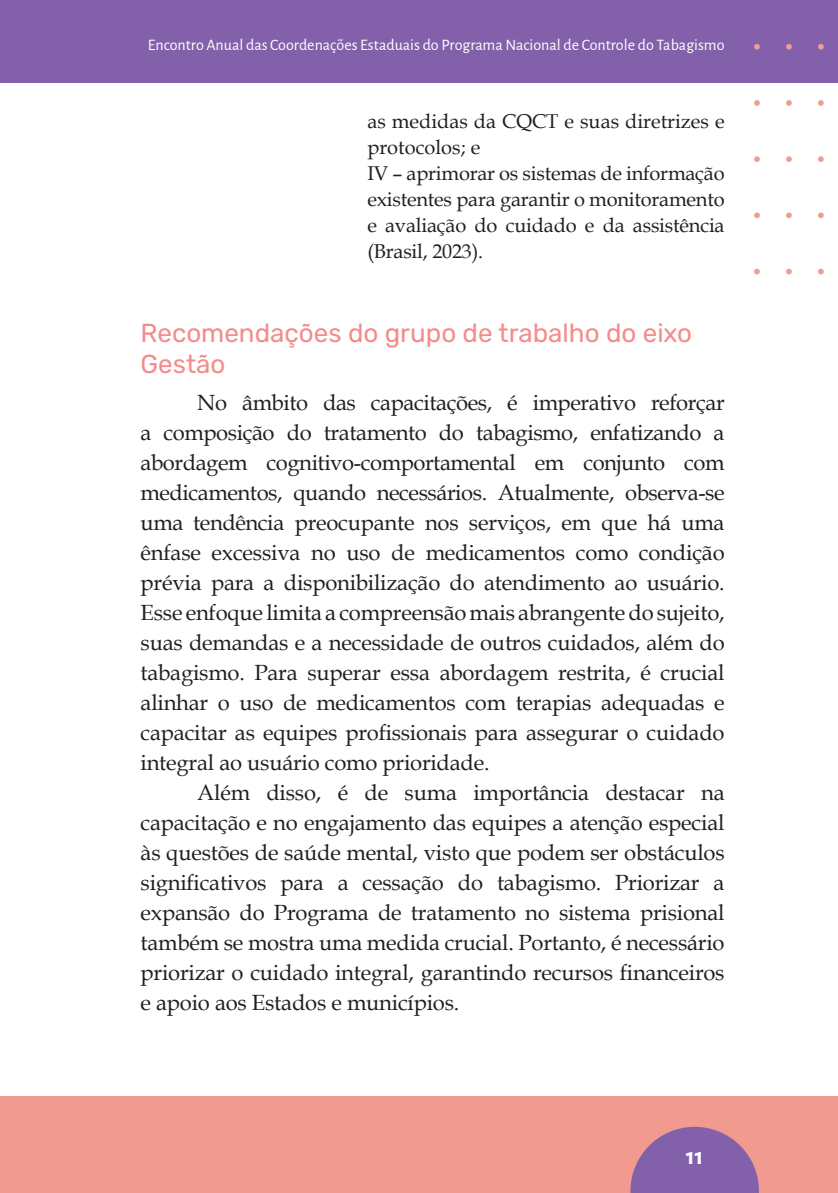
<style>
.page{position:relative;width:838px;height:1193px;background:#fff}
.page>*{position:absolute;margin:0;border:0;box-sizing:border-box;transform-origin:0 0}
.t1{font:26px/31px "Rubik";color:#f48c8a}
.t2{font:700 24px "Alegreya Sans";color:#fff}
.t3{font:22px/30px "Book Antiqua";letter-spacing:-.01em;color:#231f20;text-align:justify}
.t4{font:20px/26px "Book Antiqua";letter-spacing:-.01em;color:#231f20}
.t5{font:16px "Alegreya Sans";color:#fff}
</style>
<div class="page">
<div style="left:0;top:1096px;width:838px;height:97px;background:#f19a8f"></div>
<svg style="left:630px;top:1126px;width:129px;height:67px"></svg>
<div style="left:0;top:0;width:838px;height:82px;background:#8361aa"></div>
<svg style="left:818px;top:44px;width:6px;height:6px"></svg>
<svg style="left:818px;top:100px;width:6px;height:6px"></svg>
<svg style="left:818px;top:156px;width:6px;height:6px"></svg>
<svg style="left:818px;top:212px;width:6px;height:6px"></svg>
<svg style="left:818px;top:269px;width:6px;height:5px"></svg>
<svg style="left:786px;top:44px;width:6px;height:6px"></svg>
<svg style="left:786px;top:100px;width:6px;height:6px"></svg>
<svg style="left:786px;top:156px;width:6px;height:6px"></svg>
<svg style="left:786px;top:212px;width:6px;height:6px"></svg>
<svg style="left:786px;top:269px;width:6px;height:5px"></svg>
<svg style="left:754px;top:44px;width:6px;height:6px"></svg>
<svg style="left:754px;top:100px;width:6px;height:6px"></svg>
<svg style="left:754px;top:156px;width:6px;height:6px"></svg>
<svg style="left:754px;top:212px;width:6px;height:6px"></svg>
<svg style="left:754px;top:269px;width:6px;height:5px"></svg>
<p class="t5" style="left:148px;top:34px;width:578px">Encontro Anual das Coordenações Estaduais do Programa Nacional de Controle do Tabagismo</p>
<p class="t4" style="left:367px;top:108px;width:359px">as medidas da CQCT e suas diretrizes e protocolos; e<br>IV – aprimorar os sistemas de informação existentes para garantir o monitoramento e avaliação do cuidado e da assistência (Brasil, 2023).</p>
<p class="t1" style="left:141px;top:318px;width:553px">Recomendações do grupo de trabalho do eixo<br>Gestão</p>
<p class="t3" style="left:141px;top:386px;width:586px;text-indent:57px">No âmbito das capacitações, é imperativo reforçar a composição do tratamento do tabagismo, enfatizando a abordagem cognitivo-comportamental em conjunto com medicamentos, quando necessários. Atualmente, observa-se uma tendência preocupante nos serviços, em que há uma ênfase excessiva no uso de medicamentos como condição prévia para a disponibilização do atendimento ao usuário.<br>Esse enfoque limita a compreensão mais abrangente do sujeito, suas demandas e a necessidade de outros cuidados, além do tabagismo. Para superar essa abordagem restrita, é crucial alinhar o uso de medicamentos com terapias adequadas e capacitar as equipes profissionais para assegurar o cuidado integral ao usuário como prioridade.</p>
<p class="t3" style="left:141px;top:777px;width:586px;text-indent:57px">Além disso, é de suma importância destacar na capacitação e no engajamento das equipes a atenção especial às questões de saúde mental, visto que podem ser obstáculos significativos para a cessação do tabagismo. Priorizar a expansão do Programa de tratamento no sistema prisional também se mostra uma medida crucial. Portanto, é necessário priorizar o cuidado integral, garantindo recursos financeiros e apoio aos Estados e municípios.</p>
<p class="t2" style="left:686px;top:1138px;width:19px">11</p>
</div>
